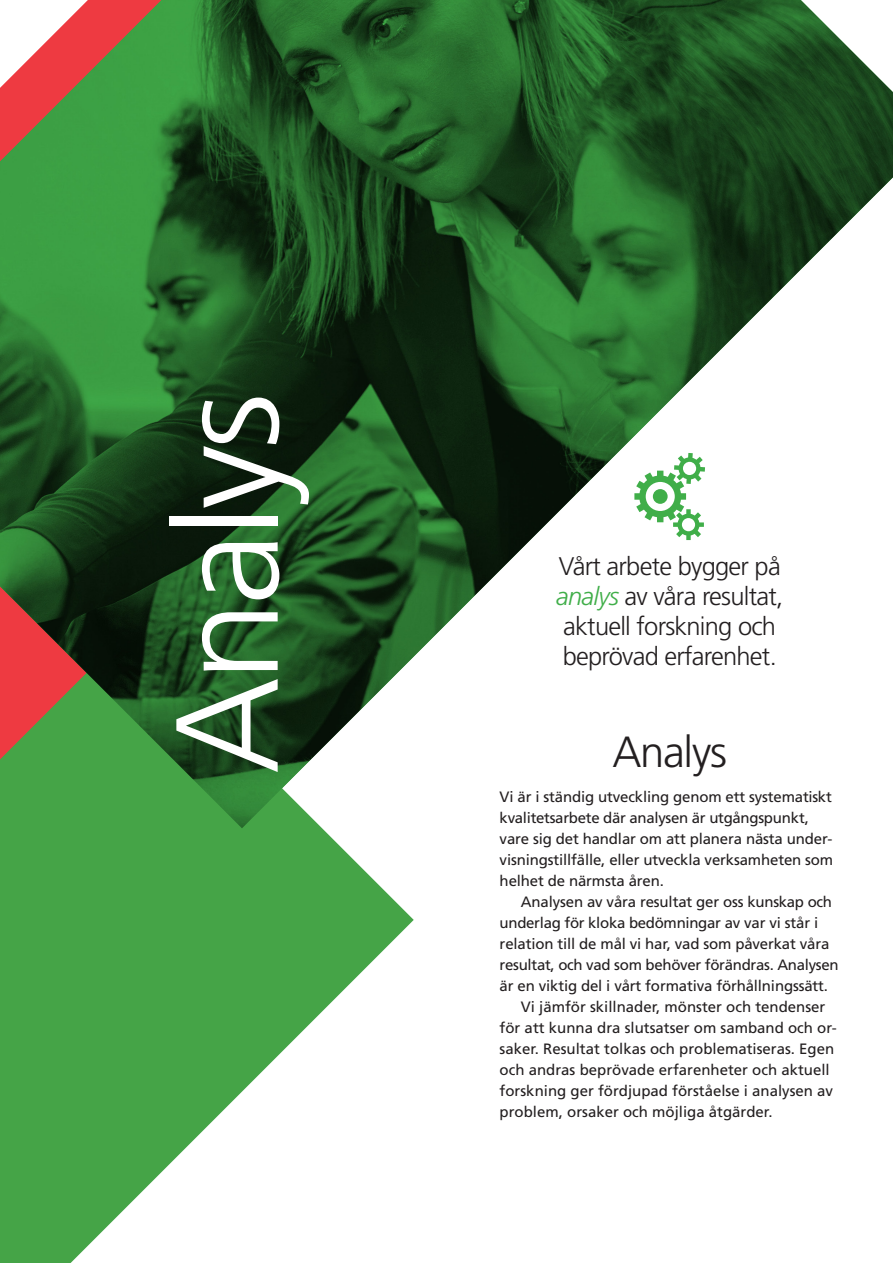
<style>
.page{position:relative;width:893px;height:1263px;background:#fff}
.page>*{position:absolute;margin:0;border:0;box-sizing:border-box;transform-origin:0 0}
.t1{font:300 145.05px "Frutiger LT Std";letter-spacing:-.03em;color:#fff}
.t2{font:300 43.65px "Frutiger LT Std";letter-spacing:-.03em;color:#231f20}
.t3{font:300 25.5px/30px "Frutiger LT Std";letter-spacing:-.03em;color:#231f20}
.t4{font:15px/21px "Frutiger LT Std";letter-spacing:-.01em;color:#231f20}
.s1{font-style:italic;color:#40ae49}
</style>
<div class="page">
<svg style="left:0;top:828px;width:414px;height:435px;fill:#45a447"></svg>
<img style="left:0;top:0;width:893px;height:828px">
<svg style="left:634px;top:453px;width:71px;height:87px"></svg>
<p class="t1" style="left:145px;top:774px;width:383px;rotate:-90deg">Analys</p>
<p class="t3" style="left:556px;top:551px;width:229px">Vårt arbete bygger på <span class="s1">analys</span> av våra resultat, aktuell forskning och beprövad erfarenhet.</p>
<p class="t2" style="left:612px;top:727px;width:116px">Analys</p>
<p class="t4" style="left:500px;top:786px;width:335px">Vi är i ständig utveckling genom ett systematiskt kvalitetsarbete där analysen är utgångspunkt, vare sig det handlar om att planera nästa under&shy;visningstillfälle, eller utveckla verksamheten som helhet de närmsta åren.</p>
<p class="t4" style="left:500px;top:891px;width:341px;text-indent:21px">Analysen av våra resultat ger oss kunskap och underlag för kloka bedömningar av var vi står i relation till de mål vi har, vad som påverkat våra resultat, och vad som behöver förändras. Analysen är en viktig del i vårt formativa förhållningssätt.</p>
<p class="t4" style="left:500px;top:996px;width:339px;text-indent:21px">Vi jämför skillnader, mönster och tendenser för att kunna dra slutsatser om samband och or&shy;saker. Resultat tolkas och problematiseras. Egen och andras beprövade erfarenheter och aktuell forskning ger fördjupad förståelse i analysen av problem, orsaker och möjliga åtgärder.</p>
</div>
